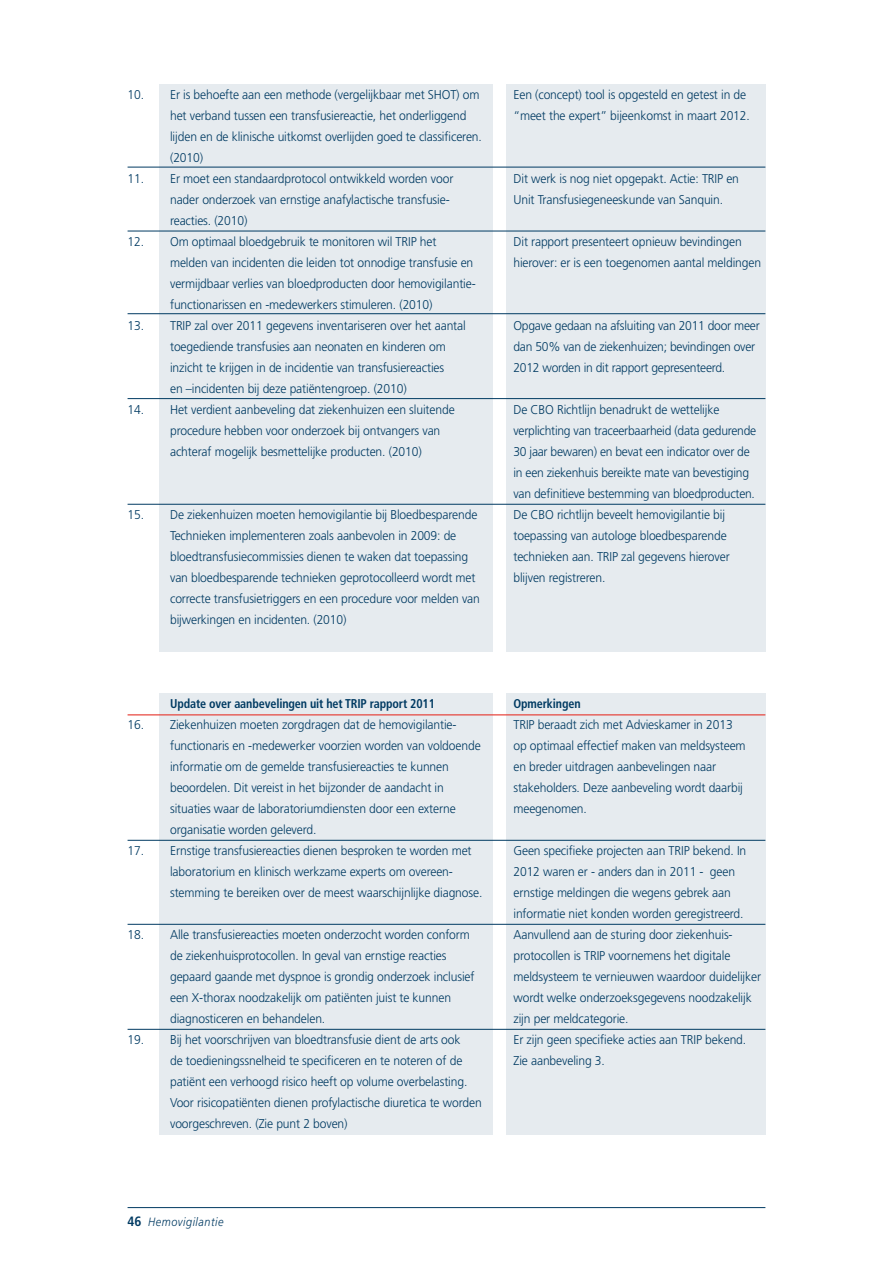
<style>
.page{position:relative;width:893px;height:1263px;background:#fff}
.page>*{position:absolute;margin:0;border:0;box-sizing:border-box;transform-origin:0 0}
.t1{font:300 12.75px/21px "Frutiger";letter-spacing:-.01em;color:#003a62;scale:.95 1}
.t2{font:700 condensed 12.75px "Frutiger";letter-spacing:-.01em;color:#003a62;scale:.95 1}
.t3{font:italic 300 12px "Frutiger";letter-spacing:.05em;color:#003a62;scale:.9 1}
.s1{font-weight:700;font-stretch:condensed}
.s2{font-weight:700;font-style:normal;font-stretch:condensed;font-size:13.5px}
</style>
<div class="page">
<hr style="left:128px;top:1207px;width:637px;height:1px;background:#003a62">
<div style="left:159px;top:84px;width:334px;height:567px;background:#e6ebef"></div>
<div style="left:506px;top:84px;width:259px;height:567px;background:#e6ebef"></div>
<hr style="left:128px;top:167px;width:637px;height:1px;background:#003a62">
<hr style="left:128px;top:231px;width:637px;height:1px;background:#003a62">
<hr style="left:128px;top:313px;width:637px;height:1px;background:#003a62">
<hr style="left:128px;top:398px;width:637px;height:1px;background:#003a62">
<hr style="left:128px;top:504px;width:637px;height:1px;background:#003a62">
<div style="left:159px;top:693px;width:334px;height:441px;background:#e6ebef"></div>
<div style="left:506px;top:693px;width:259px;height:441px;background:#e6ebef"></div>
<hr style="left:128px;top:840px;width:637px;height:1px;background:#003a62">
<hr style="left:128px;top:924px;width:637px;height:1px;background:#003a62">
<hr style="left:128px;top:1029px;width:637px;height:1px;background:#003a62">
<hr style="left:128px;top:714px;width:637px;height:1px;background:#e5352c">
<p class="t1" style="left:170px;top:84px;width:330px;text-indent:-43px">10. Er is behoefte aan een methode (vergelijkbaar met SHOT) om het verband tussen een transfusiereactie, het onderliggend lijden en de klinische uitkomst overlijden goed te classificeren. (2010)</p>
<p class="t1" style="left:170px;top:168px;width:300px;text-indent:-43px">11. Er moet een standaardprotocol ontwikkeld worden voor nader onderzoek van ernstige anafylactische transfusie&shy;reacties. (2010)</p>
<p class="t1" style="left:170px;top:231px;width:323px;text-indent:-43px">12. Om optimaal bloedgebruik te monitoren wil TRIP het melden van incidenten die leiden tot onnodige transfusie en vermijdbaar verlies van bloedproducten door hemovigilantie&shy;functionarissen en -medewerkers stimuleren. (2010)</p>
<p class="t1" style="left:170px;top:315px;width:313px;text-indent:-43px">13. TRIP zal over 2011 gegevens inventariseren over het aantal toegediende transfusies aan neonaten en kinderen om inzicht te krijgen in de incidentie van transfusiereacties<br>en –incidenten bij deze patiëntengroep. (2010)</p>
<p class="t1" style="left:170px;top:399px;width:301px;text-indent:-43px">14. Het verdient aanbeveling dat ziekenhuizen een sluitende procedure hebben voor onderzoek bij ontvangers van achteraf mogelijk besmettelijke producten. (2010)</p>
<p class="t1" style="left:170px;top:504px;width:328px;text-indent:-43px">15. De ziekenhuizen moeten hemovigilantie bij Bloedbesparende Technieken implementeren zoals aanbevolen in 2009: de bloedtransfusiecommissies dienen te waken dat toepassing van bloedbesparende technieken geprotocolleerd wordt met correcte transfusietriggers en een procedure voor melden van bijwerkingen en incidenten. (2010)</p>
<p class="t2" style="left:170px;top:696px;width:280px">Update over aanbevelingen uit het TRIP rapport 2011</p>
<p class="t1" style="left:170px;top:714px;width:329px;text-indent:-43px">16. Ziekenhuizen moeten zorgdragen dat de hemovigilantie&shy;functionaris en -medewerker voorzien worden van voldoende informatie om de gemelde transfusiereacties te kunnen beoordelen. Dit vereist in het bijzonder de aandacht in situaties waar de laboratoriumdiensten door een externe organisatie worden geleverd.</p>
<p class="t1" style="left:170px;top:840px;width:330px;text-indent:-43px">17. Ernstige transfusiereacties dienen besproken te worden met laboratorium en klinisch werkzame experts om overeen&shy;stemming te bereiken over de meest waarschijnlijke diagnose.</p>
<p class="t1" style="left:170px;top:924px;width:322px;text-indent:-43px">18. Alle transfusiereacties moeten onderzocht worden conform de ziekenhuisprotocollen. In geval van ernstige reacties gepaard gaande met dyspnoe is grondig onderzoek inclusief een X-thorax noodzakelijk om patiënten juist te kunnen diagnosticeren en behandelen.</p>
<p class="t1" style="left:170px;top:1029px;width:330px;text-indent:-43px">19. Bij het voorschrijven van bloedtransfusie dient de arts ook<br>de toedieningssnelheid te specificeren en te noteren of de patiënt een verhoogd risico heeft op volume overbelasting.<br>Voor risicopatiënten dienen profylactische diuretica te worden voorgeschreven. (Zie punt 2 boven)</p>
<p class="t1" style="left:513px;top:84px;width:250px">Een (concept) tool is opgesteld en getest in de “meet the expert” bijeenkomst in maart 2012.</p>
<p class="t1" style="left:513px;top:168px;width:239px">Dit werk is nog niet opgepakt. Actie: TRIP en<br>Unit Transfusiegeneeskunde van Sanquin.</p>
<p class="t1" style="left:513px;top:231px;width:262px">Dit rapport presenteert opnieuw bevindingen hierover: er is een toegenomen aantal meldingen</p>
<p class="t1" style="left:513px;top:315px;width:261px">Opgave gedaan na afsluiting van 2011 door meer dan 50% van de ziekenhuizen; bevindingen over<br>2012 worden in dit rapport gepresenteerd.</p>
<p class="t1" style="left:513px;top:399px;width:257px">De CBO Richtlijn benadrukt de wettelijke verplichting van traceerbaarheid (data gedurende 30 jaar bewaren) en bevat een indicator over de in een ziekenhuis bereikte mate van bevestiging van definitieve bestemming van bloedproducten.<br>De CBO richtlijn beveelt hemovigilantie bij toepassing van autologe bloedbesparende technieken aan. TRIP zal gegevens hierover blijven registreren.</p>
<p class="t1" style="left:513px;top:693px;width:246px"><span class="s1">Opmerkingen<br></span>TRIP beraadt zich met Advieskamer in 2013 op optimaal effectief maken van meldsysteem en breder uitdragen aanbevelingen naar stakeholders. Deze aanbeveling wordt daarbij meegenomen.</p>
<p class="t1" style="left:513px;top:840px;width:262px">Geen specifieke projecten aan TRIP bekend. In 2012 waren er - anders dan in 2011 - geen ernstige meldingen die wegens gebrek aan informatie niet konden worden geregistreerd.<br>Aanvullend aan de sturing door ziekenhuis&shy;protocollen is TRIP voornemens het digitale meldsysteem te vernieuwen waardoor duidelijker wordt welke onderzoeksgegevens noodzakelijk zijn per meldcategorie.<br>Er zijn geen specifieke acties aan TRIP bekend.<br>Zie aanbeveling 3.</p>
<p class="t3" style="left:128px;top:1214px;width:108px"><span class="s2">46</span> Hemovigilantie</p>
</div>
